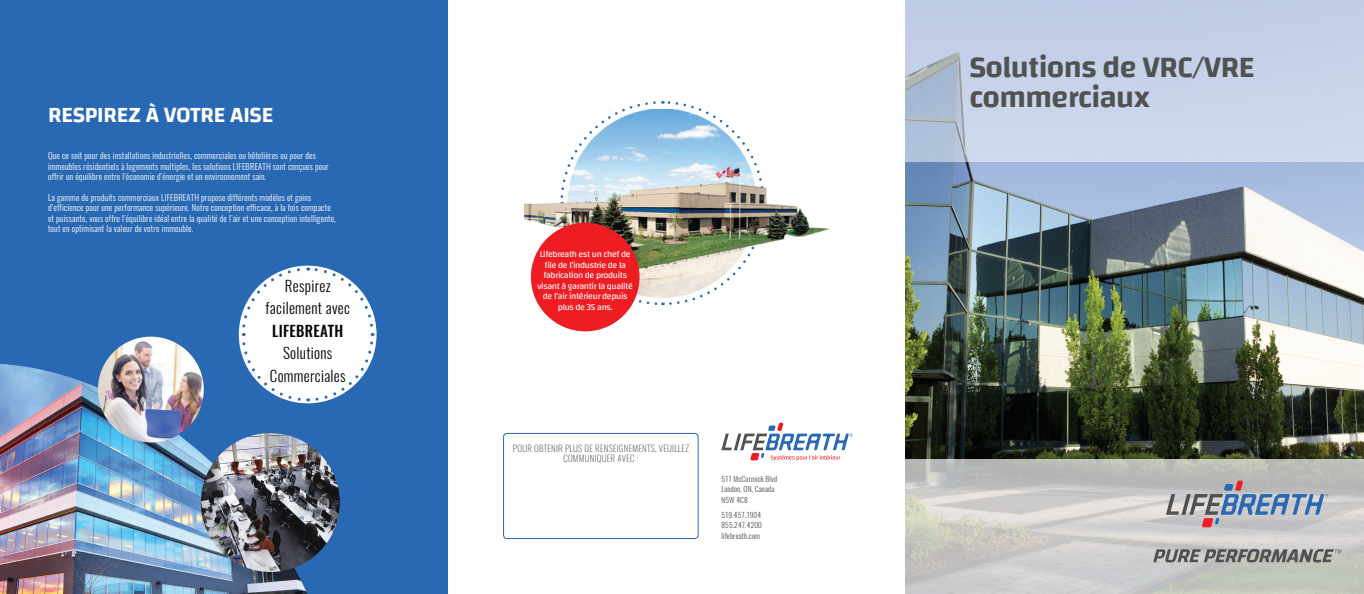
<style>
.page{position:relative;width:1364px;height:594px;background:#fff}
.page>*{position:absolute;margin:0;border:0;box-sizing:border-box;transform-origin:0 0}
.t1{font:600 30.75px/30px "Changa";letter-spacing:-.02em;color:#4f5250}
.t2{font:600 22.5px "Changa";letter-spacing:-.01em;color:#fff}
.t3{font:300 15px/22.5px "Oswald";letter-spacing:.02em;color:#040503;text-align:center}
.t4{font:500 15px "Oswald";letter-spacing:.02em;color:#040503}
.t5{font:9px/10.5px "Changa";letter-spacing:-.04em;color:#fff;text-align:center}
.t6{font:200 9px/10.8px "Oswald";letter-spacing:.03em;color:#4b4c4d;text-align:center}
.t7{font:300 8.62px/10.4px "Oswald";letter-spacing:.02em;color:#fff}
.t8{font:300 7.5px/10.5px "Oswald";letter-spacing:.02em;color:#4b4c4d}
</style>
<div class="page">
<div style="left:0;top:0;width:447px;height:594px;background:#2968b3"></div>
<img style="left:905px;top:162px;width:459px;height:297px">
<svg style="left:905px;top:0;width:459px;height:162px;fill:#c6d2e9"></svg>
<svg style="left:905px;top:459px;width:459px;height:135px"></svg>
<svg style="left:721px;top:423px;width:131px;height:38px"></svg>
<div style="left:503px;top:433px;width:195px;height:106px;border:1px solid #2968b3;border-radius:3px"></div>
<img style="left:0;top:364px;width:307px;height:230px">
<img style="left:523px;top:109px;width:306px;height:195px">
<div style="left:531px;top:223px;width:108px;height:108px;background:#ee1d23;border-radius:50%"></div>
<img style="left:201px;top:433px;width:139px;height:139px;border-radius:69px">
<img style="left:98px;top:337px;width:106px;height:105px;border-radius:53px">
<svg style="left:1153px;top:549px;width:188px;height:14px"></svg>
<svg style="left:1165px;top:481px;width:163px;height:46px"></svg>
<svg style="left:240px;top:266px;width:135px;height:137px"></svg>
<h2 class="t2" style="left:48px;top:101px;width:227px">RESPIREZ À VOTRE AISE</h2>
<p class="t7" style="left:48px;top:151px;width:282px">Que ce soit pour des installations industrielles, commerciales ou hôtelières ou pour des immeubles résidentiels à logements multiples, les solutions LIFEBREATH sont conçues pour offrir un équilibre entre l’économie d’énergie et un environnement sain.</p>
<p class="t7" style="left:48px;top:192px;width:289px">La gamme de produits commerciaux LIFEBREATH propose différents modèles et gains d’efficience pour une performance supérieure. Notre conception efficace, à la fois compacte et puissante, vous offre l’équilibre idéal entre la qualité de l’air et une conception intelligente, tout en optimisant la valeur de votre immeuble.</p>
<h3 class="t3" style="left:266px;top:274px;width:86px">Respirez facilement avec</h3>
<h3 class="t4" style="left:272px;top:320px;width:73px">LIFEBREATH</h3>
<h3 class="t3" style="left:270px;top:342px;width:77px">Solutions<br>Commerciales</h3>
<p class="t5" style="left:537px;top:249px;width:97px">Lifebreath est un chef de file de l’industrie de la fabrication de produits visant à garantir la qualité de l’air intérieur depuis plus de 35 ans.</p>
<p class="t6" style="left:513px;top:443px;width:178px">POUR OBTENIR PLUS DE RENSEIGNEMENTS, VEUILLEZ<br>COMMUNIQUER AVEC :</p>
<p class="t8" style="left:721px;top:474px;width:57px">511 McCormick Blvd<br>London, ON, Canada<br>N5W 4C8</p>
<p class="t8" style="left:721px;top:510px;width:42px;text-align:justify">519.457.1904<br>855.247.4200 lifebreath.com</p>
<h1 class="t1" style="left:969px;top:51px;width:287px">Solutions de VRC/VRE commerciaux</h1>
</div>
